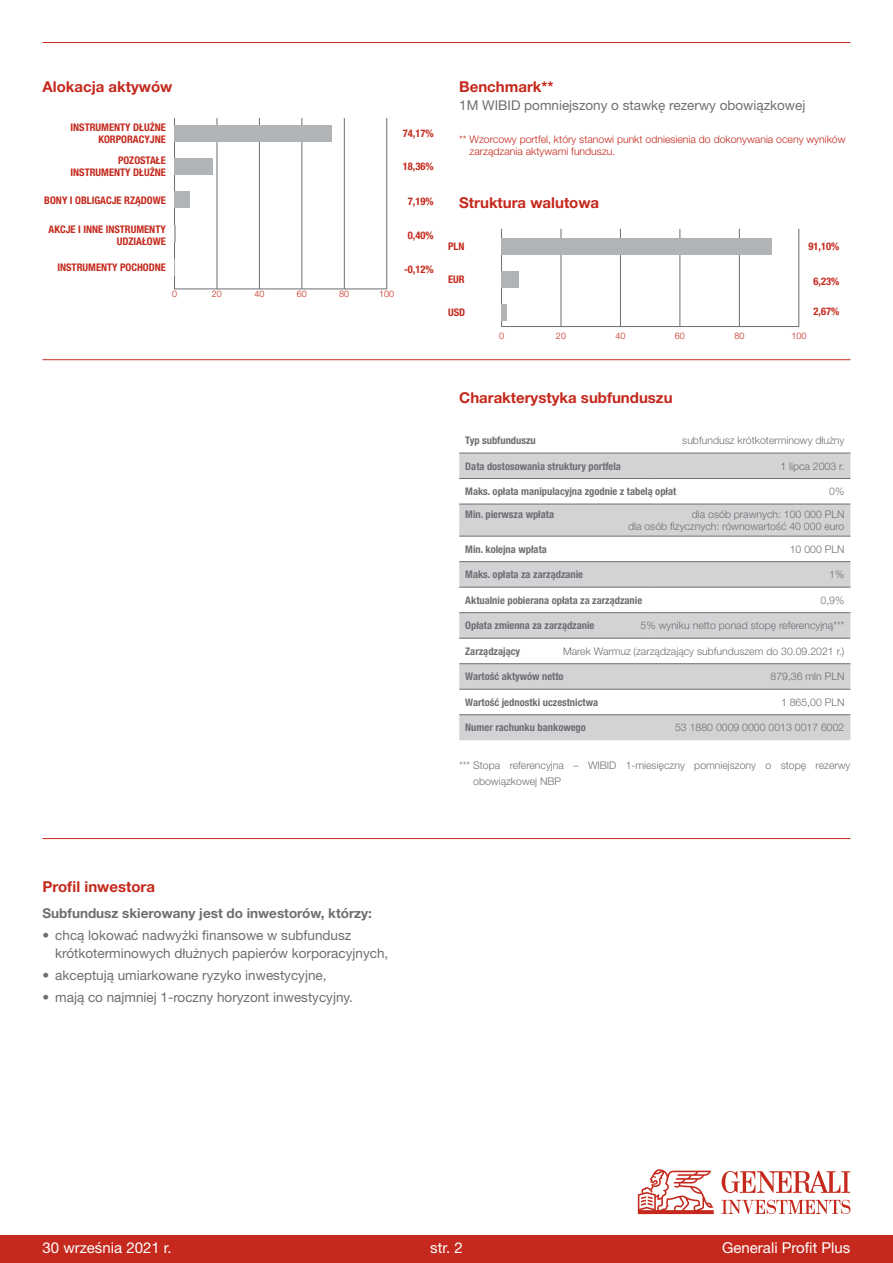
<style>
.page{position:relative;width:893px;height:1263px;background:#fff}
.page>*{position:absolute;margin:0;border:0;box-sizing:border-box;transform-origin:0 0}
.t1{font:700 15px "Helvetica Neue LT Pro";color:#c5281c}
.t2{font:15px "Helvetica Neue LT Pro";color:#fff}
.t3{font:13.5px/18px "Helvetica Neue LT Pro";color:#6d6e71}
.t4{font:700 13.5px "Helvetica Neue LT Pro";color:#6d6e71}
.t5{font:300 10.5px/12.6px "Helvetica Neue LT Pro";color:#6d6e71;text-align:right}
.t6{font:700 condensed 10.5px "Helvetica Neue LT Pro";color:#6d6e71}
.t7{font:700 condensed 10.5px/12.6px "Helvetica Neue LT Pro";color:#c5281c;text-align:right}
.t8{font:300 10.5px/12.6px "Helvetica Neue LT Pro";color:#c5281c}
.t9{font:300 9px "Helvetica Neue LT Pro";color:#c5281c}
</style>
<div class="page">
<hr style="left:43px;top:42px;width:807px;height:1px;background:#c5281c">
<hr style="left:43px;top:359px;width:807px;height:1px;background:#c5281c">
<hr style="left:43px;top:838px;width:807px;height:1px;background:#c5281c">
<hr style="left:217px;top:118px;width:1px;height:171px;background:#6d6e71">
<hr style="left:259px;top:118px;width:1px;height:171px;background:#6d6e71">
<hr style="left:302px;top:118px;width:1px;height:171px;background:#6d6e71">
<hr style="left:344px;top:118px;width:1px;height:171px;background:#6d6e71">
<hr style="left:386px;top:118px;width:1px;height:171px;background:#6d6e71">
<hr style="left:174px;top:118px;width:1px;height:171px;background:#6d6e71">
<div style="left:174px;top:125px;width:158px;height:17px;background:#b1b4b6"></div>
<div style="left:174px;top:158px;width:39px;height:17px;background:#b1b4b6"></div>
<div style="left:174px;top:191px;width:15px;height:17px;background:#b1b4b6"></div>
<svg style="left:174px;top:225px;width:2px;height:17px"></svg>
<svg style="left:174px;top:259px;width:1px;height:17px"></svg>
<hr style="left:174px;top:289px;width:213px;height:1px;background:#6d6e71">
<svg style="left:459px;top:454px;width:391px;height:286px;fill:#d1d3d4"></svg>
<hr style="left:459px;top:453px;width:196px;height:1px;background:#6d6e71">
<hr style="left:655px;top:453px;width:195px;height:1px;background:#6d6e71">
<hr style="left:459px;top:478px;width:196px;height:1px;background:#6d6e71">
<hr style="left:655px;top:478px;width:195px;height:1px;background:#6d6e71">
<hr style="left:459px;top:504px;width:196px;height:1px;background:#6d6e71">
<hr style="left:655px;top:504px;width:195px;height:1px;background:#6d6e71">
<hr style="left:459px;top:536px;width:196px;height:1px;background:#6d6e71">
<hr style="left:655px;top:536px;width:195px;height:1px;background:#6d6e71">
<hr style="left:459px;top:561px;width:196px;height:1px;background:#6d6e71">
<hr style="left:655px;top:561px;width:195px;height:1px;background:#6d6e71">
<hr style="left:459px;top:587px;width:196px;height:1px;background:#6d6e71">
<hr style="left:655px;top:587px;width:195px;height:1px;background:#6d6e71">
<hr style="left:459px;top:612px;width:196px;height:1px;background:#6d6e71">
<hr style="left:655px;top:612px;width:195px;height:1px;background:#6d6e71">
<hr style="left:459px;top:638px;width:196px;height:1px;background:#6d6e71">
<hr style="left:655px;top:638px;width:195px;height:1px;background:#6d6e71">
<hr style="left:459px;top:663px;width:196px;height:1px;background:#6d6e71">
<hr style="left:655px;top:663px;width:195px;height:1px;background:#6d6e71">
<hr style="left:459px;top:689px;width:196px;height:1px;background:#6d6e71">
<hr style="left:655px;top:689px;width:195px;height:1px;background:#6d6e71">
<hr style="left:459px;top:714px;width:196px;height:1px;background:#6d6e71">
<hr style="left:655px;top:714px;width:195px;height:1px;background:#6d6e71">
<hr style="left:561px;top:229px;width:1px;height:98px;background:#6d6e71">
<hr style="left:620px;top:229px;width:1px;height:98px;background:#6d6e71">
<hr style="left:680px;top:229px;width:1px;height:98px;background:#6d6e71">
<hr style="left:739px;top:229px;width:1px;height:98px;background:#6d6e71">
<hr style="left:799px;top:229px;width:1px;height:98px;background:#6d6e71">
<hr style="left:501px;top:229px;width:1px;height:98px;background:#6d6e71">
<div style="left:502px;top:238px;width:270px;height:17px;background:#b1b4b6"></div>
<div style="left:501px;top:271px;width:17px;height:17px;background:#b1b4b6"></div>
<div style="left:501px;top:304px;width:6px;height:17px;background:#b1b4b6"></div>
<hr style="left:501px;top:326px;width:298px;height:1px;background:#6d6e71">
<div style="left:0;top:1235px;width:893px;height:28px;background:#c5281c"></div>
<svg style="left:638px;top:1169px;width:76px;height:45px"></svg>
<svg style="left:722px;top:1200px;width:128px;height:14px"></svg>
<svg style="left:722px;top:1171px;width:128px;height:22px"></svg>
<h1 class="t1" style="left:43px;top:77px;width:131px">Alokacja aktywów</h1>
<p class="t7" style="left:70px;top:121px;width:97px">INSTRUMENTY DŁUŻNE<br>KORPORACYJNE</p>
<p class="t7" style="left:70px;top:154px;width:97px">POZOSTAŁE<br>INSTRUMENTY DŁUŻNE</p>
<p class="t7" style="left:44px;top:194px;width:123px">BONY I OBLIGACJE RZĄDOWE</p>
<p class="t7" style="left:49px;top:223px;width:119px">AKCJE I INNE INSTRUMENTY<br>UDZIAŁOWE</p>
<p class="t7" style="left:57px;top:261px;width:110px">INSTRUMENTY POCHODNE</p>
<p class="t9" style="left:172px;top:289px;width:7px">0</p>
<p class="t9" style="left:212px;top:289px;width:12px">20</p>
<p class="t9" style="left:254px;top:289px;width:12px">40</p>
<p class="t9" style="left:297px;top:289px;width:12px">60</p>
<p class="t9" style="left:339px;top:289px;width:12px">80</p>
<p class="t9" style="left:379px;top:289px;width:17px">100</p>
<p class="t7" style="left:403px;top:127px;width:32px">74,17%</p>
<p class="t7" style="left:403px;top:160px;width:32px">18,36%</p>
<p class="t7" style="left:408px;top:195px;width:27px">7,19%</p>
<p class="t7" style="left:408px;top:229px;width:27px">0,40%</p>
<p class="t7" style="left:404px;top:263px;width:31px">-0,12%</p>
<h1 class="t1" style="left:459px;top:77px;width:96px">Benchmark**</h1>
<p class="t3" style="left:459px;top:96px;width:348px">1M WIBID pomniejszony o stawkę rezerwy obowiązkowej</p>
<p class="t8" style="left:470px;top:133px;width:377px;text-indent:-10px">** Wzorcowy portfel, który stanowi punkt odniesienia do dokonywania oceny wyników zarządzania aktywami funduszu.</p>
<h1 class="t1" style="left:459px;top:193px;width:141px">Struktura walutowa</h1>
<p class="t7" style="left:448px;top:240px;width:18px">PLN</p>
<p class="t7" style="left:448px;top:273px;width:18px">EUR</p>
<p class="t7" style="left:448px;top:306px;width:19px">USD</p>
<p class="t7" style="left:808px;top:240px;width:32px">91,10%</p>
<p class="t7" style="left:814px;top:275px;width:27px">6,23%</p>
<p class="t7" style="left:814px;top:305px;width:27px">2,67%</p>
<p class="t9" style="left:499px;top:330px;width:7px">0</p>
<p class="t9" style="left:556px;top:330px;width:12px">20</p>
<p class="t9" style="left:615px;top:330px;width:12px">40</p>
<p class="t9" style="left:675px;top:330px;width:12px">60</p>
<p class="t9" style="left:734px;top:330px;width:12px">80</p>
<p class="t9" style="left:791px;top:330px;width:17px">100</p>
<h1 class="t1" style="left:459px;top:389px;width:215px">Charakterystyka subfunduszu</h1>
<p class="t6" style="left:465px;top:434px;width:72px">Typ subfunduszu</p>
<p class="t5" style="left:682px;top:434px;width:164px">subfundusz krótkoterminowy dłużny</p>
<p class="t6" style="left:465px;top:459px;width:157px">Data dostosowania struktury portfela</p>
<p class="t5" style="left:780px;top:459px;width:66px">1 lipca 2003 r.</p>
<p class="t6" style="left:465px;top:485px;width:213px">Maks. opłata manipulacyjna zgodnie z tabelą opłat</p>
<p class="t5" style="left:829px;top:485px;width:17px">0%</p>
<p class="t6" style="left:465px;top:507px;width:90px">Min. pierwsza wpłata</p>
<p class="t5" style="left:628px;top:507px;width:218px">dla osób prawnych: 100 000 PLN<br>dla osób fizycznych: równowartość 40 000 euro</p>
<p class="t6" style="left:465px;top:543px;width:83px">Min. kolejna wpłata</p>
<p class="t5" style="left:790px;top:542px;width:56px">10 000 PLN</p>
<p class="t6" style="left:465px;top:568px;width:119px">Maks. opłata za zarządzanie</p>
<p class="t5" style="left:829px;top:568px;width:17px">1%</p>
<p class="t6" style="left:465px;top:594px;width:178px">Aktualnie pobierana opłata za zarządzanie</p>
<p class="t5" style="left:820px;top:593px;width:25px">0,9%</p>
<p class="t6" style="left:465px;top:619px;width:131px">Opłata zmienna za zarządzanie</p>
<p class="t5" style="left:641px;top:619px;width:205px">5% wyniku netto ponad stopę referencyjną***</p>
<p class="t6" style="left:465px;top:645px;width:56px">Zarządzający</p>
<p class="t5" style="left:563px;top:644px;width:283px">Marek Warmuz (zarządzający subfunduszem do 30.09.2021 r.)</p>
<p class="t6" style="left:465px;top:670px;width:100px">Wartość aktywów netto</p>
<p class="t5" style="left:770px;top:670px;width:75px">879,36 mln PLN</p>
<p class="t6" style="left:465px;top:696px;width:134px">Wartość jednostki uczestnictwa</p>
<p class="t5" style="left:781px;top:695px;width:65px">1 865,00 PLN</p>
<p class="t6" style="left:465px;top:721px;width:122px">Numer rachunku bankowego</p>
<p class="t5" style="left:675px;top:721px;width:171px">53 1880 0009 0000 0013 0017 6002</p>
<p class="t5" style="left:473px;top:756px;width:379px;line-height:16.5px;text-align:left;text-indent:-14px">*** Stopa referencyjna – WIBID 1-miesięczny pomniejszony o stopę rezerwy obowiązkowej NBP</p>
<h1 class="t1" style="left:43px;top:877px;width:114px">Profil inwestora</h1>
<p class="t4" style="left:43px;top:904px;width:331px">Subfundusz skierowany jest do inwestorów, którzy:</p>
<p class="t3" style="left:55px;top:926px;width:335px;text-indent:-13px">• chcą lokować nadwyżki finansowe w subfundusz krótkoterminowych dłużnych papierów korporacyjnych,</p>
<p class="t3" style="left:43px;top:966px;width:286px">• akceptują umiarkowane ryzyko inwestycyjne,</p>
<p class="t3" style="left:43px;top:988px;width:312px">• mają co najmniej 1-roczny horyzont inwestycyjny.</p>
<h1 class="t2" style="left:43px;top:1238px;width:131px">30 września 2021 r.</h1>
<h1 class="t2" style="left:430px;top:1238px;width:34px">str. 2</h1>
<h1 class="t2" style="left:722px;top:1238px;width:130px">Generali Profit Plus</h1>
</div>
